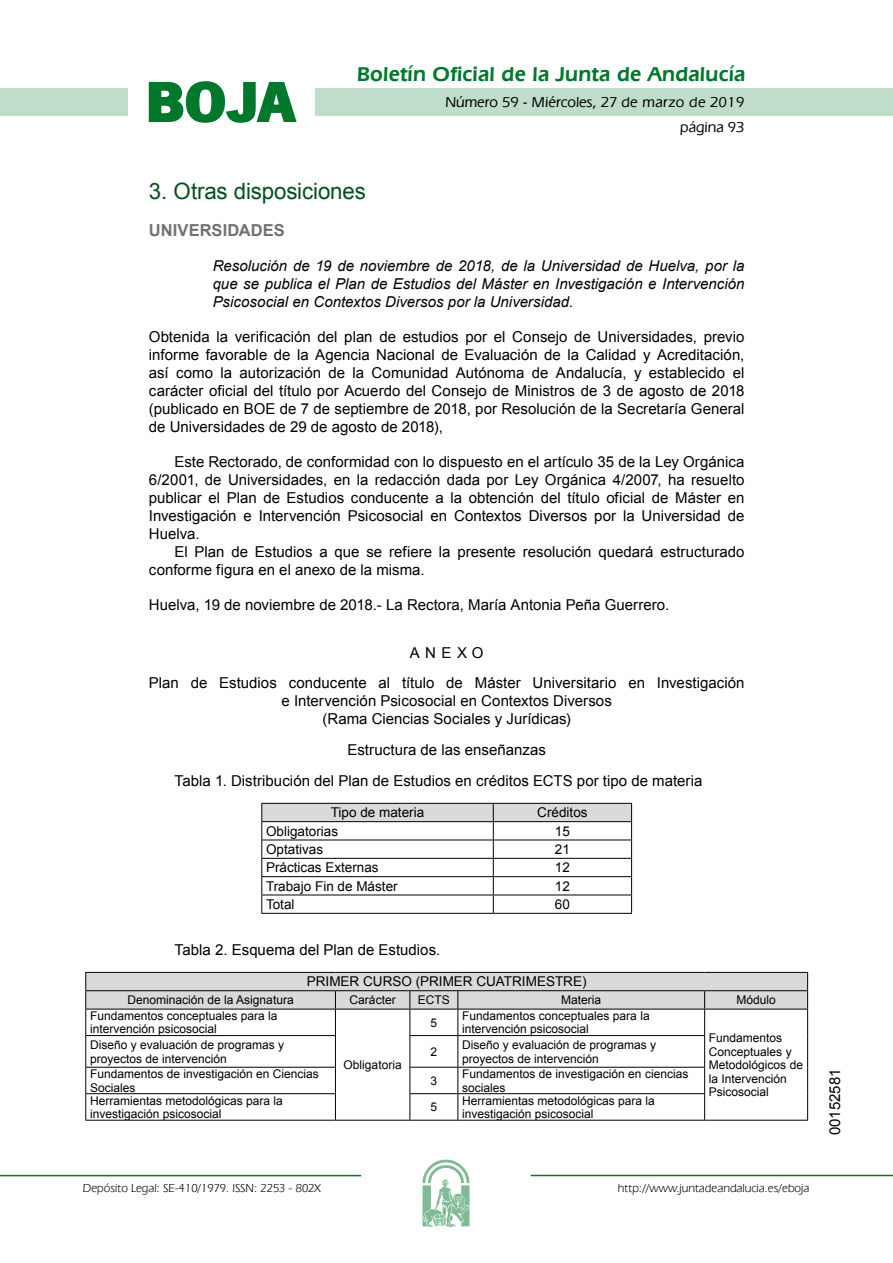
<style>
.page{position:relative;width:893px;height:1263px;background:#fff}
.page>*{position:absolute;margin:0;border:0;box-sizing:border-box;transform-origin:0 0}
.t1{font:700 57.75px "News Got T";color:#00782c;scale:1.14 1}
.t2{font:22.5px "Arial";letter-spacing:-.005em;color:#00501f}
.t3{font:600 21px "Eras IT Cby BT";letter-spacing:.01em;color:#00782c}
.t4{font:700 16.5px "Arial";letter-spacing:.005em;color:#707173}
.t5{font:15px/18px "Arial";color:#000;text-align:justify}
.t6{font:italic 15px/18px "Arial";color:#000;text-align:justify}
.t7{font:500 15px/24.5px "Eras IT Cby BT";color:#000;text-align:right}
.t8{font:13.5px "Arial";color:#000}
.t9{font:12px/13.5px "Arial";color:#000}
.t10{font:12px "Eras IT Cby BT";color:#000}
</style>
<div class="page">
<div style="left:315px;top:88px;width:577px;height:28px;background:#bfddca"></div>
<div style="left:0;top:88px;width:128px;height:28px;background:#bfddca"></div>
<hr style="left:0;top:1175px;width:361px;height:1px;background:#00782c">
<svg style="left:422px;top:1159px;width:47px;height:68px"></svg>
<hr style="left:531px;top:1175px;width:361px;height:1px;background:#00782c">
<svg style="left:148px;top:81px;width:149px;height:42px"></svg>
<svg style="left:261px;top:803px;width:371px;height:110px"></svg>
<hr style="left:261px;top:913px;width:232px;height:1px;background:#000">
<hr style="left:493px;top:913px;width:139px;height:1px;background:#000">
<svg style="left:85px;top:972px;width:723px;height:64px"></svg>
<hr style="left:85px;top:1035px;width:251px;height:1px;background:#000">
<hr style="left:85px;top:1036px;width:1px;height:31px;background:#000">
<hr style="left:335px;top:1036px;width:1px;height:31px;background:#000">
<hr style="left:409px;top:1035px;width:49px;height:1px;background:#000">
<hr style="left:409px;top:1036px;width:1px;height:31px;background:#000">
<hr style="left:458px;top:1035px;width:247px;height:1px;background:#000">
<hr style="left:457px;top:1036px;width:1px;height:31px;background:#000">
<hr style="left:704px;top:1036px;width:1px;height:31px;background:#000">
<hr style="left:807px;top:1036px;width:1px;height:31px;background:#000">
<hr style="left:85px;top:1067px;width:251px;height:1px;background:#000">
<hr style="left:409px;top:1067px;width:49px;height:1px;background:#000">
<hr style="left:458px;top:1067px;width:247px;height:1px;background:#000">
<hr style="left:85px;top:1093px;width:251px;height:1px;background:#000">
<svg style="left:85px;top:1068px;width:1px;height:52px"></svg>
<svg style="left:335px;top:1068px;width:1px;height:52px"></svg>
<hr style="left:409px;top:1093px;width:49px;height:1px;background:#000">
<svg style="left:409px;top:1068px;width:1px;height:52px"></svg>
<hr style="left:458px;top:1093px;width:247px;height:1px;background:#000">
<svg style="left:457px;top:1068px;width:1px;height:52px"></svg>
<svg style="left:704px;top:1068px;width:1px;height:52px"></svg>
<svg style="left:807px;top:1067px;width:1px;height:53px"></svg>
<hr style="left:85px;top:1120px;width:250px;height:1px;background:#000">
<hr style="left:335px;top:1120px;width:75px;height:1px;background:#000">
<hr style="left:410px;top:1120px;width:48px;height:1px;background:#000">
<hr style="left:458px;top:1120px;width:246px;height:1px;background:#000">
<hr style="left:704px;top:1120px;width:104px;height:1px;background:#000">
<h1 class="t1" style="left:145px;top:68px;width:133px">BOJA</h1>
<h3 class="t3" style="left:357px;top:62px;width:390px">Boletín Oficial de la Junta de Andalucía</h3>
<p class="t7" style="left:445px;top:90px;width:300px">Número 59 - Miércoles, 27 de marzo de 2019 página 93</p>
<h2 class="t2" style="left:149px;top:177px;width:218px">3. Otras disposiciones</h2>
<p class="t4" style="left:149px;top:219px;width:137px">UNIVERSIDADES</p>
<p class="t6" style="left:213px;top:257px;width:533px">Resolución de 19 de noviembre de 2018, de la Universidad de Huelva, por la que se publica el Plan de Estudios del Máster en Investigación e Intervención Psicosocial en Contextos Diversos por la Universidad.</p>
<p class="t5" style="left:149px;top:328px;width:597px">Obtenida la verificación del plan de estudios por el Consejo de Universidades, previo informe favorable de la Agencia Nacional de Evaluación de la Calidad y Acreditación, así como la autorización de la Comunidad Autónoma de Andalucía, y establecido el carácter oficial del título por Acuerdo del Consejo de Ministros de 3 de agosto de 2018 (publicado en BOE de 7 de septiembre de 2018, por Resolución de la Secretaría General de Universidades de 29 de agosto de 2018),</p>
<p class="t5" style="left:149px;top:453px;width:597px;text-indent:26px">Este Rectorado, de conformidad con lo dispuesto en el artículo 35 de la Ley Orgánica 6/2001, de Universidades, en la redacción dada por Ley Orgánica 4/2007, ha resuelto publicar el Plan de Estudios conducente a la obtención del título oficial de Máster en Investigación e Intervención Psicosocial en Contextos Diversos por la Universidad de Huelva.</p>
<p class="t5" style="left:149px;top:543px;width:597px;text-indent:26px">El Plan de Estudios a que se refiere la presente resolución quedará estructurado conforme figura en el anexo de la misma.</p>
<p class="t5" style="left:149px;top:596px;width:522px">Huelva, 19 de noviembre de 2018.- La Rectora, María Antonia Peña Guerrero.</p>
<p class="t5" style="left:149px;top:637px;width:597px;line-height:30.8px;text-align:center">ANEXO<br>Plan de Estudios conducente al título de Máster Universitario en Investigación</p>
<p class="t5" style="left:281px;top:692px;width:332px;text-align:center">e Intervención Psicosocial en Contextos Diversos (Rama Ciencias Sociales y Jurídicas)</p>
<p class="t5" style="left:174px;top:735px;width:529px;line-height:30.8px;text-indent:173px">Estructura de las enseñanzas<br>Tabla 1. Distribución del Plan de Estudios en créditos ECTS por tipo de materia</p>
<p class="t8" style="left:331px;top:804px;width:95px">Tipo de materia</p>
<p class="t8" style="left:537px;top:804px;width:52px">Créditos</p>
<p class="t8" style="left:266px;top:822px;width:74px">Obligatorias</p>
<p class="t8" style="left:555px;top:822px;width:17px">15</p>
<p class="t8" style="left:266px;top:840px;width:59px">Optativas</p>
<p class="t8" style="left:555px;top:840px;width:17px">21</p>
<p class="t8" style="left:266px;top:859px;width:114px">Prácticas Externas</p>
<p class="t8" style="left:555px;top:859px;width:17px">12</p>
<p class="t8" style="left:266px;top:877px;width:133px">Trabajo Fin de Máster</p>
<p class="t8" style="left:555px;top:877px;width:17px">12</p>
<p class="t8" style="left:266px;top:895px;width:30px">Total</p>
<p class="t8" style="left:555px;top:895px;width:17px">60</p>
<p class="t5" style="left:174px;top:941px;width:267px">Tabla 2. Esquema del Plan de Estudios.</p>
<p class="t8" style="left:307px;top:973px;width:281px">PRIMER CURSO (PRIMER CUATRIMESTRE)</p>
<p class="t9" style="left:127px;top:993px;width:168px">Denominación de la Asignatura</p>
<p class="t9" style="left:349px;top:993px;width:48px">Carácter</p>
<p class="t9" style="left:418px;top:993px;width:34px">ECTS</p>
<p class="t9" style="left:561px;top:993px;width:42px">Materia</p>
<p class="t9" style="left:736px;top:993px;width:41px">Módulo</p>
<p class="t9" style="left:90px;top:1009px;width:189px">Fundamentos conceptuales para la intervención psicosocial</p>
<p class="t9" style="left:343px;top:1058px;width:60px">Obligatoria</p>
<p class="t9" style="left:430px;top:1016px;width:8px">5</p>
<p class="t9" style="left:462px;top:1009px;width:189px">Fundamentos conceptuales para la intervención psicosocial</p>
<p class="t9" style="left:709px;top:1031px;width:96px">Fundamentos<br>Conceptuales y<br>Metodológicos de la Intervención<br>Psicosocial</p>
<p class="t9" style="left:90px;top:1038px;width:196px">Diseño y evaluación de programas y proyectos de intervención</p>
<p class="t9" style="left:430px;top:1045px;width:8px">2</p>
<p class="t9" style="left:462px;top:1038px;width:196px">Diseño y evaluación de programas y proyectos de intervención</p>
<p class="t9" style="left:90px;top:1067px;width:230px">Fundamentos de investigación en Ciencias<br>Sociales</p>
<p class="t9" style="left:430px;top:1074px;width:8px">3</p>
<p class="t9" style="left:462px;top:1067px;width:228px">Fundamentos de investigación en ciencias sociales</p>
<p class="t9" style="left:90px;top:1094px;width:194px">Herramientas metodológicas para la investigación psicosocial</p>
<p class="t9" style="left:430px;top:1100px;width:8px">5</p>
<p class="t9" style="left:462px;top:1094px;width:194px">Herramientas metodológicas para la investigación psicosocial</p>
<p class="t10" style="left:83px;top:1181px;width:239px">Depósito Legal: SE-410/1979. ISSN: 2253 - 802X</p>
<p class="t10" style="left:618px;top:1181px;width:193px">http://www.juntadeandalucia.es/eboja</p>
<p class="t5" style="left:826px;top:1135px;width:68px;rotate:-90deg">00152581</p>
</div>
